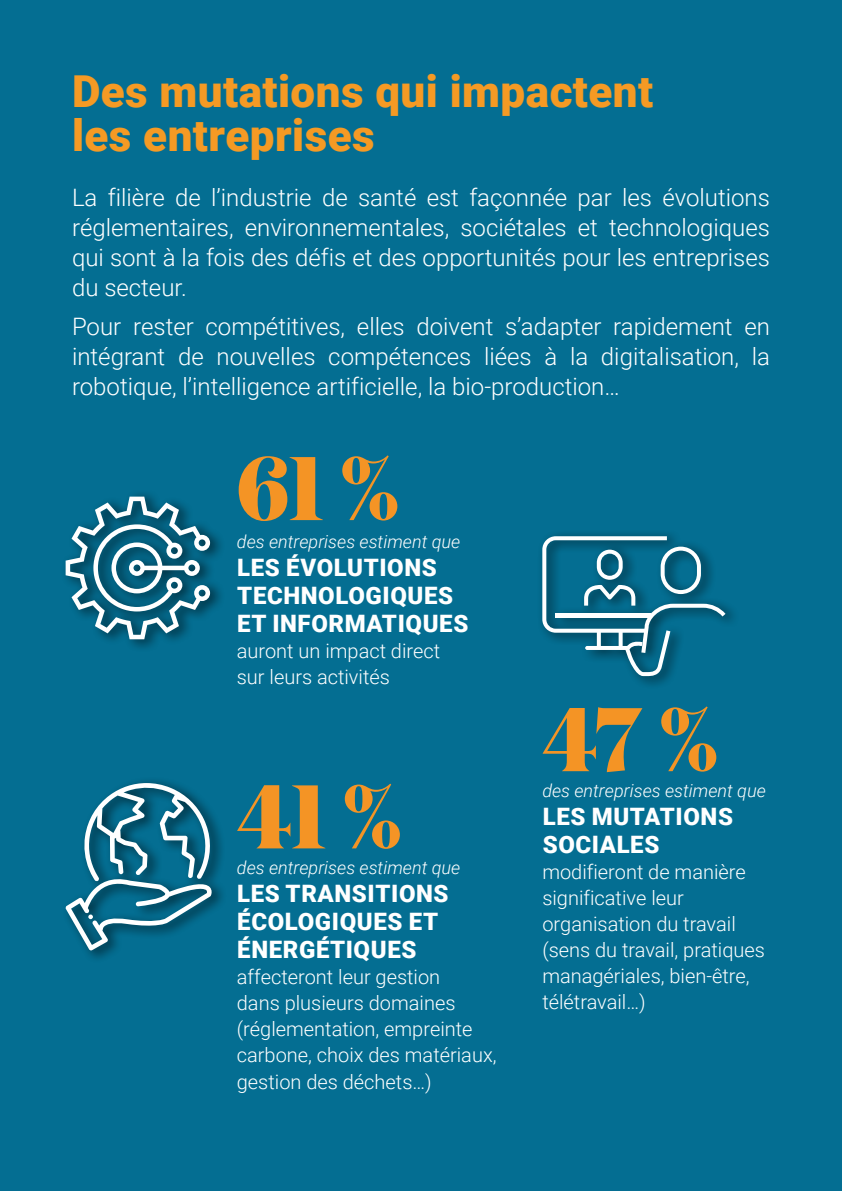
<style>
.page{position:relative;width:842px;height:1191px;background:#046e92}
.page>*{position:absolute;margin:0;border:0;box-sizing:border-box;transform-origin:0 0}
.t1{font:800 90px "Domaine Disp Nar";color:#f49425}
.t2{font:900 44px/44px "Roboto";letter-spacing:.01em;color:#f59a24}
.t3{font:300 24px/30px "Roboto";color:#fff;text-align:justify}
.t4{font:900 24px/28px "Roboto";letter-spacing:.025em;color:#fff}
.t5{font:300 20px/26px "Roboto";color:#fff}
.t6{font:italic 300 18px "Roboto";color:#fff}
</style>
<div class="page">
<div style="left:60px;top:489px;width:165px;height:164px;background:#000;opacity:.7"></div>
<svg style="left:66px;top:496px;width:144px;height:143px"></svg>
<div style="left:537px;top:529px;width:203px;height:160px;background:#000;opacity:.7"></div>
<svg style="left:542px;top:536px;width:183px;height:140px"></svg>
<hr style="left:555px;top:613px;width:96px;height:4px;background:#fff">
<div style="left:61px;top:776px;width:166px;height:187px;background:#000;opacity:.7"></div>
<svg style="left:65px;top:783px;width:147px;height:167px"></svg>
<h2 class="t2" style="left:72px;top:67px;width:583px">Des mutations qui impactent les entreprises</h2>
<p class="t3" style="left:72px;top:182px;width:699px">La filière de l’industrie de santé est façonnée par les évolutions réglementaires, environnementales, sociétales et technologiques qui sont à la fois des défis et des opportunités pour les entreprises du secteur.</p>
<p class="t3" style="left:72px;top:310px;width:699px">Pour rester compétitives, elles doivent s’adapter rapidement en intégrant de nouvelles compétences liées à la digitalisation, la robotique, l’intelligence artificielle, la bio-production…</p>
<h1 class="t1" style="left:237px;top:431px;width:164px">61 %</h1>
<p class="t6" style="left:237px;top:529px;width:225px">des entreprises estiment que</p>
<p class="t4" style="left:237px;top:552px;width:233px">LES ÉVOLUTIONS<br>TECHNOLOGIQUES<br>ET INFORMATIQUES</p>
<p class="t5" style="left:237px;top:637px;width:205px">auront un impact direct sur leurs activités</p>
<h1 class="t1" style="left:237px;top:759px;width:166px">41 %</h1>
<p class="t6" style="left:237px;top:855px;width:225px">des entreprises estiment que</p>
<p class="t4" style="left:237px;top:879px;width:213px">LES TRANSITIONS<br>ÉCOLOGIQUES ET<br>ÉNERGÉTIQUES</p>
<p class="t5" style="left:237px;top:963px;width:261px">affecteront leur gestion<br>dans plusieurs domaines (réglementation, empreinte carbone, choix des matériaux, gestion des déchets…)</p>
<h1 class="t1" style="left:542px;top:682px;width:177px">47 %</h1>
<p class="t6" style="left:542px;top:778px;width:225px">des entreprises estiment que</p>
<p class="t4" style="left:543px;top:801px;width:192px">LES MUTATIONS<br>SOCIALES</p>
<p class="t5" style="left:542px;top:858px;width:224px">modifieront de manière significative leur organisation du travail (sens du travail, pratiques managériales, bien-être, télétravail…)</p>
</div>
